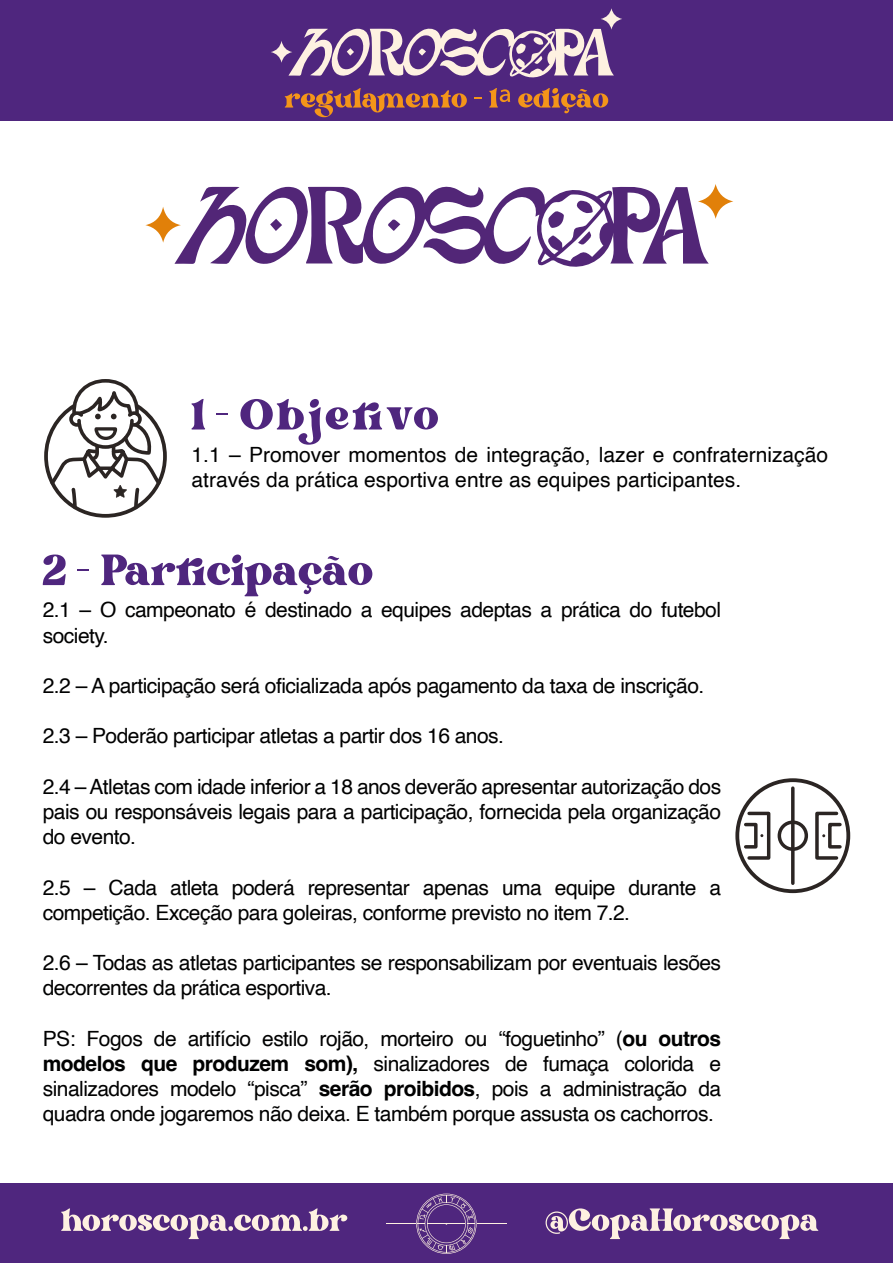
<style>
.page{position:relative;width:893px;height:1263px;background:#fff}
.page>*{position:absolute;margin:0;border:0;box-sizing:border-box;transform-origin:0 0}
.t1{font:60px "Bright";color:#4f267e}
.t2{font:21px/25.2px "Helvetica";letter-spacing:-.025em;color:#000101}
.t3{font:21px/25.2px "Helvetica";color:#000101}
.s1{font-weight:700}
</style>
<div class="page">
<svg style="left:44px;top:379px;width:123px;height:139px"></svg>
<div style="left:735px;top:778px;width:115px;height:115px;border:4px solid #2b2523;border-radius:50%"></div>
<svg style="left:791px;top:788px;width:4px;height:95px"></svg>
<div style="left:778px;top:820px;width:30px;height:31px;border:3px solid #2b2523;border-radius:50%"></div>
<div style="left:744px;top:823px;width:13px;height:25px;border:3px solid #2b2523"></div>
<div style="left:747px;top:812px;width:23px;height:48px;border:3px solid #2b2523"></div>
<div style="left:815px;top:812px;width:23px;height:48px;border:3px solid #2b2523"></div>
<div style="left:828px;top:823px;width:14px;height:25px;border:3px solid #2b2523"></div>
<div style="left:0;top:1183px;width:893px;height:80px;background:#4f267e"></div>
<svg style="left:387px;top:1193px;width:119px;height:61px"></svg>
<svg style="left:61px;top:1208px;width:286px;height:31px"></svg>
<svg style="left:546px;top:1208px;width:272px;height:31px"></svg>
<div style="left:0;top:0;width:893px;height:121px;background:#4f267e"></div>
<svg style="left:601px;top:8px;width:21px;height:22px"></svg>
<svg style="left:271px;top:41px;width:21px;height:22px"></svg>
<svg style="left:288px;top:27px;width:326px;height:51px"></svg>
<svg style="left:347px;top:48px;width:7px;height:8px"></svg>
<svg style="left:285px;top:88px;width:182px;height:29px"></svg>
<svg style="left:489px;top:88px;width:21px;height:20px"></svg>
<svg style="left:518px;top:88px;width:90px;height:25px"></svg>
<svg style="left:698px;top:184px;width:35px;height:35px"></svg>
<svg style="left:145px;top:207px;width:36px;height:36px"></svg>
<svg style="left:174px;top:185px;width:535px;height:82px"></svg>
<svg style="left:270px;top:219px;width:12px;height:12px"></svg>
<h1 class="t1" style="left:192px;top:389px;width:249px">1 – Objetivo</h1>
<p class="t3" style="left:192px;top:442px;width:638px">1.1 – Promover momentos de integração, lazer e confraternização através da prática esportiva entre as equipes participantes.</p>
<h1 class="t1" style="left:43px;top:545px;width:333px">2 – Participação</h1>
<p class="t2" style="left:43px;top:598px;width:680px">2.1 – O campeonato é destinado a equipes adeptas a prática do futebol society.</p>
<p class="t2" style="left:43px;top:674px;width:663px">2.2 – A participação será oficializada após pagamento da taxa de inscrição.</p>
<p class="t2" style="left:43px;top:724px;width:463px">2.3 – Poderão participar atletas a partir dos 16 anos.</p>
<p class="t2" style="left:43px;top:774px;width:680px;text-align:justify">2.4 – Atletas com idade inferior a 18 anos deverão apresentar autorização dos pais ou responsáveis legais para a participação, fornecida pela organização do evento.</p>
<p class="t2" style="left:43px;top:875px;width:680px">2.5 – Cada atleta poderá representar apenas uma equipe durante a competição. Exceção para goleiras, conforme previsto no item 7.2.</p>
<p class="t2" style="left:43px;top:951px;width:680px">2.6 – Todas as atletas participantes se responsabilizam por eventuais lesões decorrentes da prática esportiva.</p>
<p class="t2" style="left:43px;top:1026px;width:680px;text-align:justify">PS: Fogos de artifício estilo rojão, morteiro ou “foguetinho” (<span class="s1">ou outros modelos que produzem som),</span> sinalizadores de fumaça colorida e sinalizadores modelo “pisca” <span class="s1">serão proibidos</span>, pois a administração da quadra onde jogaremos não deixa. E também porque assusta os cachorros.</p>
</div>
